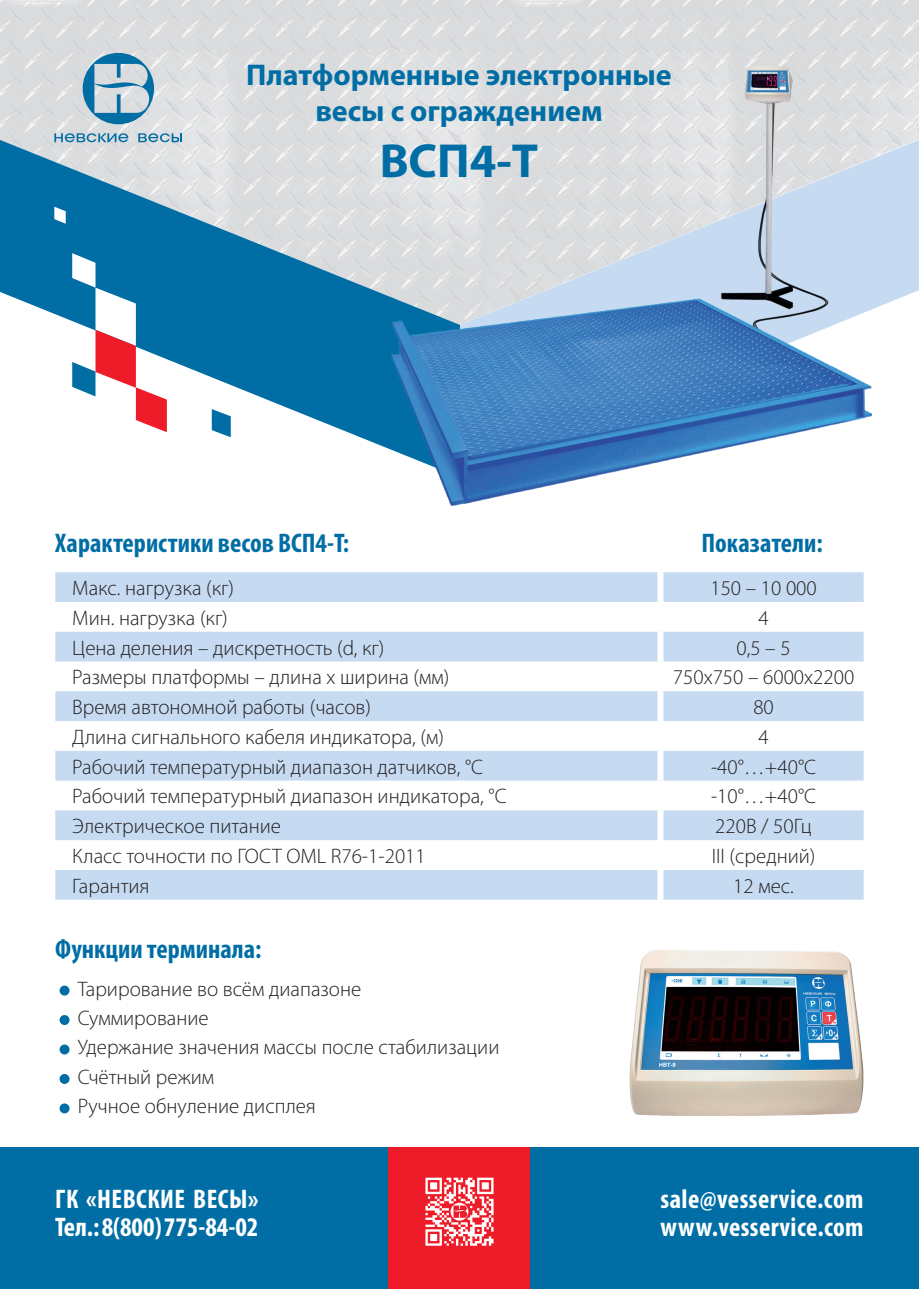
<style>
.page{position:relative;width:919px;height:1289px;background:#fff}
.page>*{position:absolute;margin:0;border:0;box-sizing:border-box;transform-origin:0 0}
.t1{font:700 48px "Myriad Pro";color:#006ea5}
.t2{font:700 30px/36px "Myriad Pro";color:#006ea5;text-align:center}
.t3{font:700 condensed 27px/28.5px "Myriad Pro";letter-spacing:.015em;color:#fff}
.t4{font:700 condensed 27px "Myriad Pro";color:#006ea5}
.t5{font:300 21px "Myriad Pro";color:#231f20}
</style>
<div class="page">
<div style="left:0;top:1147px;width:918px;height:141px;background:#006ea5"></div>
<div style="left:388px;top:1147px;width:142px;height:141px;background:#ee1c28"></div>
<img style="left:0;top:0;width:918px;height:140px">
<svg style="left:0;top:140px;width:391px;height:310px"></svg>
<svg style="left:871px;top:140px;width:47px;height:277px;fill:#c6dbf1"></svg>
<svg style="left:72px;top:253px;width:95px;height:179px"></svg>
<svg style="left:54px;top:207px;width:12px;height:17px"></svg>
<svg style="left:212px;top:409px;width:19px;height:28px"></svg>
<svg style="left:83px;top:53px;width:71px;height:71px;background:#91b7cb"></svg>
<svg style="left:54px;top:133px;width:74px;height:9px"></svg>
<svg style="left:138px;top:133px;width:44px;height:9px"></svg>
<svg style="left:425px;top:1177px;width:68px;height:68px"></svg>
<svg style="left:55px;top:572px;width:808px;height:327px;fill:#c6dbf1"></svg>
<div style="left:657px;top:572px;width:6px;height:30px;background:#fff"></div>
<div style="left:657px;top:602px;width:6px;height:29px;background:#fff"></div>
<div style="left:657px;top:631px;width:6px;height:30px;background:#fff"></div>
<div style="left:657px;top:661px;width:6px;height:30px;background:#fff"></div>
<div style="left:657px;top:691px;width:6px;height:30px;background:#fff"></div>
<div style="left:657px;top:721px;width:6px;height:29px;background:#fff"></div>
<div style="left:657px;top:750px;width:6px;height:30px;background:#fff"></div>
<div style="left:657px;top:780px;width:6px;height:30px;background:#fff"></div>
<div style="left:657px;top:810px;width:6px;height:30px;background:#fff"></div>
<div style="left:657px;top:840px;width:6px;height:30px;background:#fff"></div>
<div style="left:657px;top:870px;width:6px;height:29px;background:#fff"></div>
<div style="left:60px;top:985px;width:9px;height:10px;background:#006ea5;border-radius:50%"></div>
<div style="left:60px;top:1015px;width:9px;height:10px;background:#006ea5;border-radius:50%"></div>
<div style="left:60px;top:1044px;width:9px;height:10px;background:#006ea5;border-radius:50%"></div>
<div style="left:60px;top:1073px;width:9px;height:10px;background:#006ea5;border-radius:50%"></div>
<div style="left:60px;top:1103px;width:9px;height:10px;background:#006ea5;border-radius:50%"></div>
<img style="left:391px;top:67px;width:480px;height:439px">
<img style="left:629px;top:950px;width:234px;height:165px">
<p class="t2" style="left:246px;top:56px;width:427px">Платформенные электронные весы с ограждением</p>
<p class="t1" style="left:380px;top:129px;width:160px">ВСП4-Т</p>
<p class="t4" style="left:55px;top:526px;width:295px">Характеристики весов ВСП4-Т:</p>
<p class="t4" style="left:701px;top:526px;width:123px">Показатели:</p>
<p class="t5" style="left:72px;top:576px;width:163px">Макс. нагрузка (кг)</p>
<p class="t5" style="left:710px;top:576px;width:108px">150 – 10 000</p>
<p class="t5" style="left:72px;top:606px;width:157px">Мин. нагрузка (кг)</p>
<p class="t5" style="left:758px;top:606px;width:12px">4</p>
<p class="t5" style="left:72px;top:636px;width:313px">Цена деления – дискретность (d, кг)</p>
<p class="t5" style="left:736px;top:636px;width:56px">0,5 – 5</p>
<p class="t5" style="left:72px;top:665px;width:378px">Размеры платформы – длина х ширина (мм)</p>
<p class="t5" style="left:673px;top:665px;width:183px">750х750 – 6000х2200</p>
<p class="t5" style="left:72px;top:695px;width:300px">Время автономной работы (часов)</p>
<p class="t5" style="left:753px;top:695px;width:22px">80</p>
<p class="t5" style="left:72px;top:725px;width:373px">Длина сигнального кабеля индикатора, (м)</p>
<p class="t5" style="left:758px;top:725px;width:12px">4</p>
<p class="t5" style="left:72px;top:755px;width:412px">Рабочий температурный диапазон датчиков, °C</p>
<p class="t5" style="left:711px;top:755px;width:107px">-40°…+40°С</p>
<p class="t5" style="left:72px;top:784px;width:436px">Рабочий температурный диапазон индикатора, °C</p>
<p class="t5" style="left:711px;top:784px;width:107px">-10°…+40°С</p>
<p class="t5" style="left:72px;top:814px;width:210px">Электрическое питание</p>
<p class="t5" style="left:715px;top:814px;width:98px">220В / 50Гц</p>
<p class="t5" style="left:72px;top:844px;width:355px">Класс точности по ГОСТ OML R76-1-2011</p>
<p class="t5" style="left:711px;top:844px;width:105px">III (средний)</p>
<p class="t5" style="left:72px;top:874px;width:79px">Гарантия</p>
<p class="t5" style="left:733px;top:874px;width:62px">12 мес.</p>
<p class="t4" style="left:55px;top:931px;width:208px">Функции терминала:</p>
<p class="t5" style="left:78px;top:977px;width:285px">Тарирование во всём диапазоне</p>
<p class="t5" style="left:78px;top:1006px;width:132px">Суммирование</p>
<p class="t5" style="left:78px;top:1035px;width:423px">Удержание значения массы после стабилизации</p>
<p class="t5" style="left:78px;top:1065px;width:138px">Счётный режим</p>
<p class="t5" style="left:78px;top:1094px;width:240px">Ручное обнуление дисплея</p>
<p class="t3" style="left:55px;top:1183px;width:205px">ГК «НЕВСКИЕ ВЕСЫ»<br>Тел.: 8(800) 775-84-02</p>
<p class="t3" style="left:660px;top:1183px;width:204px">sale@vesservice.com www.vesservice.com</p>
</div>
